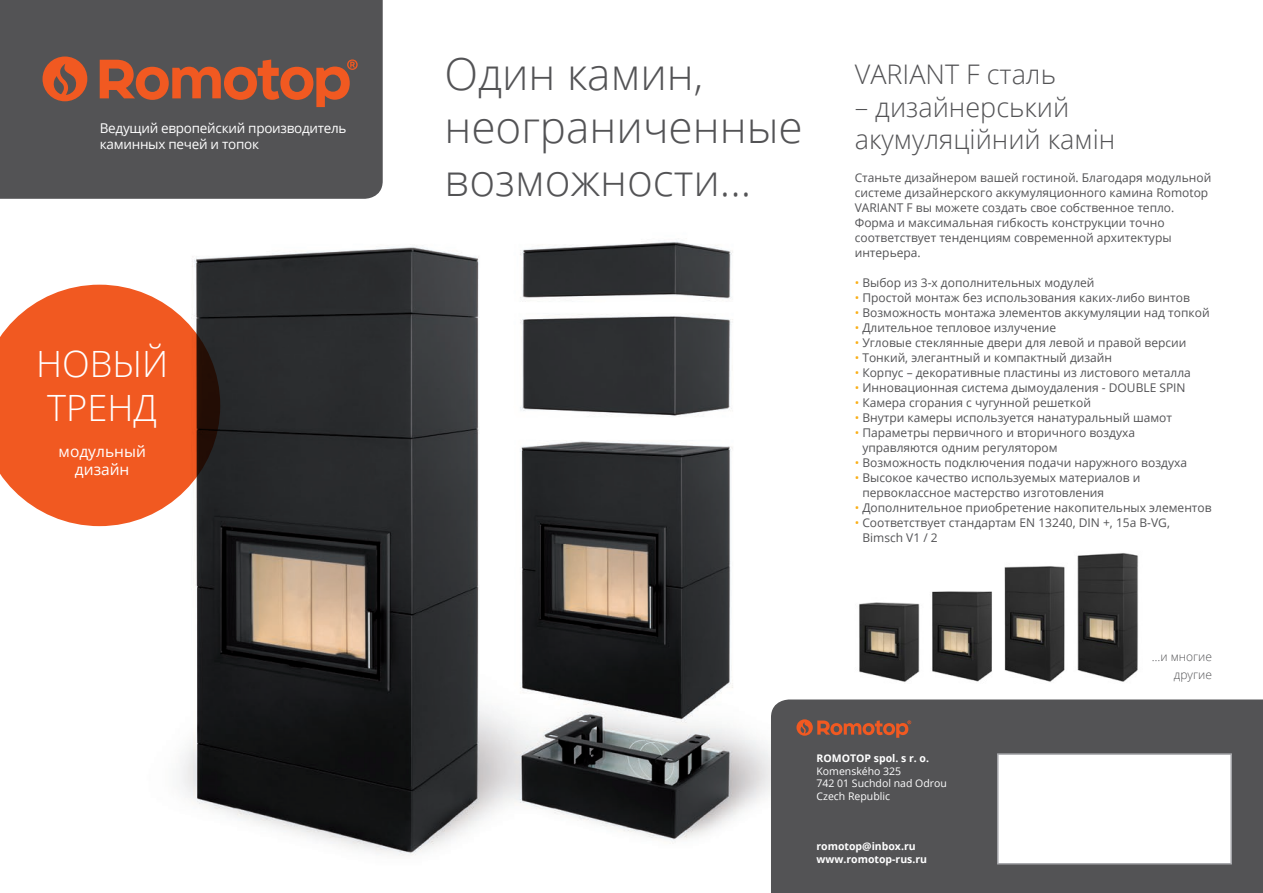
<style>
.page{position:relative;width:1263px;height:893px;background:#fff}
.page>*{position:absolute;margin:0;border:0;box-sizing:border-box;transform-origin:0 0}
.t1{font:300 44.1px/52.9px "Open Sans";color:#535355}
.t2{font:300 36.3px/43.5px "Open Sans";color:#fff;text-align:center}
.t3{font:300 27px/32.4px "Open Sans";color:#535355}
.t4{font:15.6px/18.6px "Open Sans";color:#fff;text-align:center}
.t5{font:13.5px/16.2px "Open Sans";letter-spacing:-.02em;color:#fff}
.t6{font:12px/15px "Open Sans";color:#535355}
.t7{font:300 12px/18px "Open Sans";color:#535355;text-align:right}
.t8{font:700 10.5px/12.6px "Open Sans";color:#fff}
.t9{font:10.5px/12.6px "Open Sans";color:#fff}
.s1{color:#faaf18}
</style>
<div class="page">
<img style="left:100px;top:240px;width:671px;height:616px">
<img style="left:859px;top:553px;width:279px;height:129px">
<svg style="left:0;top:285px;width:220px;height:241px;background:#dc6539"></svg>
<div style="left:771px;top:699px;width:492px;height:194px;background:#535355"></div>
<svg style="left:796px;top:719px;width:115px;height:19px;background:#905540"></svg>
<div style="left:0;top:0;width:383px;height:199px;background:#535355"></div>
<svg style="left:43px;top:57px;width:315px;height:50px;background:#93553f"></svg>
<div style="left:997px;top:753px;width:235px;height:111px;background:#fff;border:2px solid #a8a9ad"></div>
<p class="t5" style="left:100px;top:120px;width:248px">Ведущий европейский производитель каминных печей и топок</p>
<h2 class="t2" style="left:36px;top:341px;width:134px">НОВЫЙ<br>ТРЕНД</h2>
<h3 class="t4" style="left:59px;top:441px;width:89px">модульный дизайн</h3>
<h1 class="t1" style="left:444px;top:47px;width:360px">Один камин, неограниченные возможности...</h1>
<h3 class="t3" style="left:855px;top:58px;width:203px">VARIANT F сталь</h3>
<h3 class="t3" style="left:855px;top:90px;width:262px">– дизайнерський акумуляційний камін</h3>
<p class="t6" style="left:855px;top:170px;width:358px">Станьте дизайнером вашей гостиной. Благодаря модульной системе дизайнерского аккумуляционного камина Romotop VARIANT F вы можете создать свое собственное тепло.<br>Форма и максимальная гибкость конструкции точно соответствует тенденциям современной архитектуры интерьера.</p>
<p class="t6" style="left:855px;top:275px;width:241px"><span class="s1">•</span> Выбор из 3-х дополнительных модулей</p>
<p class="t6" style="left:855px;top:290px;width:337px"><span class="s1">•</span> Простой монтаж без использования каких-либо винтов</p>
<p class="t6" style="left:855px;top:305px;width:356px"><span class="s1">•</span> Возможность монтажа элементов аккумуляции над топкой</p>
<p class="t6" style="left:855px;top:320px;width:203px"><span class="s1">•</span> Длительное тепловое излучение</p>
<p class="t6" style="left:855px;top:335px;width:333px"><span class="s1">•</span> Угловые стеклянные двери для левой и правой версии</p>
<p class="t6" style="left:855px;top:350px;width:259px"><span class="s1">•</span> Тонкий, элегантный и компактный дизайн</p>
<p class="t6" style="left:855px;top:365px;width:338px"><span class="s1">•</span> Корпус – декоративные пластины из листового металла</p>
<p class="t6" style="left:855px;top:380px;width:332px"><span class="s1">•</span> Инновационная система дымоудаления - DOUBLE SPIN</p>
<p class="t6" style="left:855px;top:395px;width:238px"><span class="s1">•</span> Камера сгорания с чугунной решеткой</p>
<p class="t6" style="left:855px;top:410px;width:319px"><span class="s1">•</span> Внутри камеры используется нанатуральный шамот</p>
<p class="t6" style="left:862px;top:425px;width:274px;text-indent:-8px"><span class="s1">•</span> Параметры первичного и вторичного воздуха управляются одним регулятором</p>
<p class="t6" style="left:855px;top:455px;width:334px"><span class="s1">•</span> Возможность подключения подачи наружного воздуха</p>
<p class="t6" style="left:862px;top:470px;width:279px;text-indent:-8px"><span class="s1">•</span> Высокое качество используемых материалов и первоклассное мастерство изготовления</p>
<p class="t6" style="left:855px;top:500px;width:358px"><span class="s1">•</span> Дополнительное приобретение накопительных элементов</p>
<p class="t6" style="left:862px;top:515px;width:309px;text-indent:-8px"><span class="s1">•</span> Соответствует стандартам EN 13240, DIN +, 15а B-VG,<br>Bimsch V1 / 2</p>
<p class="t8" style="left:816px;top:752px;width:114px">ROMOTOP spol. s r. o.</p>
<p class="t9" style="left:816px;top:764px;width:132px">Komenského 325<br>742 01 Suchdol nad Odrou<br>Czech Republic</p>
<p class="t8" style="left:816px;top:840px;width:112px">romotop@inbox.ru www.romotop-rus.ru</p>
<p class="t7" style="left:1152px;top:647px;width:62px">…и многие другие</p>
</div>
